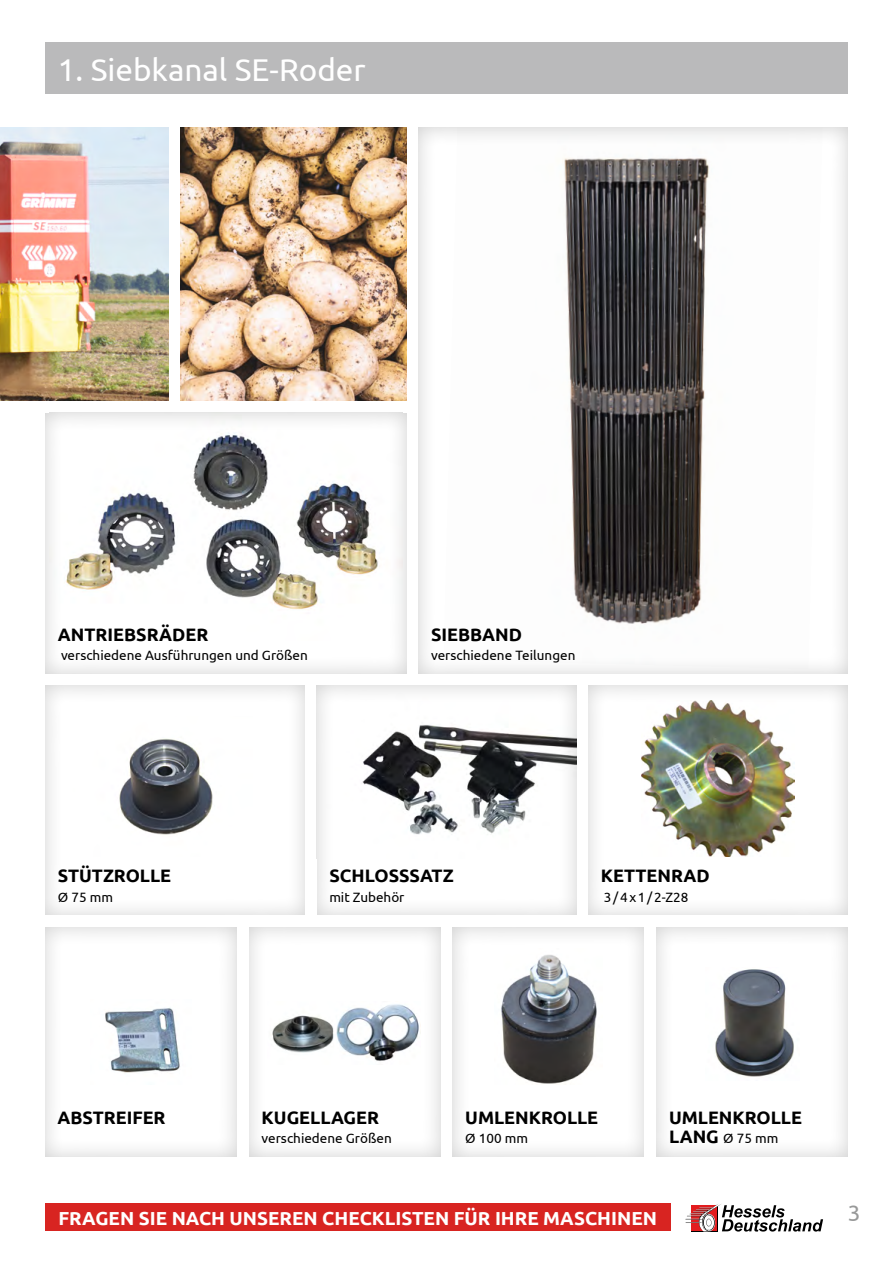
<style>
.page{position:relative;width:893px;height:1263px;background:#fff}
.page>*{position:absolute;margin:0;border:0;box-sizing:border-box;transform-origin:0 0}
.t1{font:31.5px "Ubuntu";color:#fff}
.t2{font:22.5px "Ubuntu";color:#989999}
.t3{font:700 18.9px "Ubuntu";color:#fff}
.t4{font:700 18px "Ubuntu";color:#000}
.t5{font:13.5px "Ubuntu";color:#000}
.s1{font-weight:700;font-size:18px}
</style>
<div class="page">
<svg style="left:685px;top:1204px;width:138px;height:27px"></svg>
<div style="left:45px;top:1203px;width:625px;height:28px;background:#d82421"></div>
<div style="left:33px;top:917px;width:217px;height:240px;background:#000;opacity:.2"></div>
<div style="left:33px;top:674px;width:286px;height:241px;background:#000;opacity:.2"></div>
<div style="left:32px;top:401px;width:390px;height:273px;background:#000;opacity:.2"></div>
<div style="left:576px;top:674px;width:286px;height:241px;background:#000;opacity:.2"></div>
<div style="left:304px;top:674px;width:286px;height:241px;background:#000;opacity:.2"></div>
<div style="left:405px;top:116px;width:458px;height:558px;background:#000;opacity:.2"></div>
<div style="left:45px;top:43px;width:803px;height:51px;background:#bababb"></div>
<img style="left:0;top:128px;width:169px;height:273px">
<img style="left:181px;top:128px;width:226px;height:273px">
<div style="left:440px;top:916px;width:217px;height:242px;background:#000;opacity:.2"></div>
<div style="left:644px;top:916px;width:218px;height:242px;background:#000;opacity:.2"></div>
<div style="left:237px;top:917px;width:217px;height:240px;background:#000;opacity:.2"></div>
<p class="t1" style="left:58px;top:50px;width:309px">1. Siebkanal SE-Roder</p>
<p class="t4" style="left:58px;top:624px;width:152px">ANTRIEBSRÄDER</p>
<p class="t5" style="left:61px;top:647px;width:248px">verschiedene Ausführungen und Größen</p>
<p class="t4" style="left:431px;top:624px;width:92px">SIEBBAND</p>
<p class="t5" style="left:431px;top:647px;width:146px">verschiedene Teilungen</p>
<p class="t4" style="left:58px;top:865px;width:115px">STÜTZROLLE</p>
<p class="t5" style="left:58px;top:889px;width:57px">Ø 75 mm</p>
<p class="t4" style="left:329px;top:865px;width:126px">SCHLOSSSATZ</p>
<p class="t5" style="left:329px;top:889px;width:77px">mit Zubehör</p>
<p class="t4" style="left:601px;top:865px;width:111px">KETTENRAD</p>
<p class="t5" style="left:604px;top:889px;width:86px">3/4x1/2-Z28</p>
<p class="t4" style="left:58px;top:1106px;width:110px">ABSTREIFER</p>
<p class="t4" style="left:262px;top:1106px;width:119px">KUGELLAGER</p>
<p class="t5" style="left:262px;top:1130px;width:132px">verschiedene Größen</p>
<p class="t4" style="left:465px;top:1106px;width:134px">UMLENKROLLE</p>
<p class="t5" style="left:465px;top:1130px;width:64px">Ø 100 mm</p>
<p class="t4" style="left:669px;top:1106px;width:134px">UMLENKROLLE</p>
<p class="t5" style="left:669px;top:1130px;width:111px"><span class="s1">LANG</span> Ø 75 mm</p>
<h3 class="t3" style="left:58px;top:1206px;width:600px">FRAGEN SIE NACH UNSEREN CHECKLISTEN FÜR IHRE MASCHINEN</h3>
<h2 class="t2" style="left:848px;top:1199px;width:14px">3</h2>
</div>
